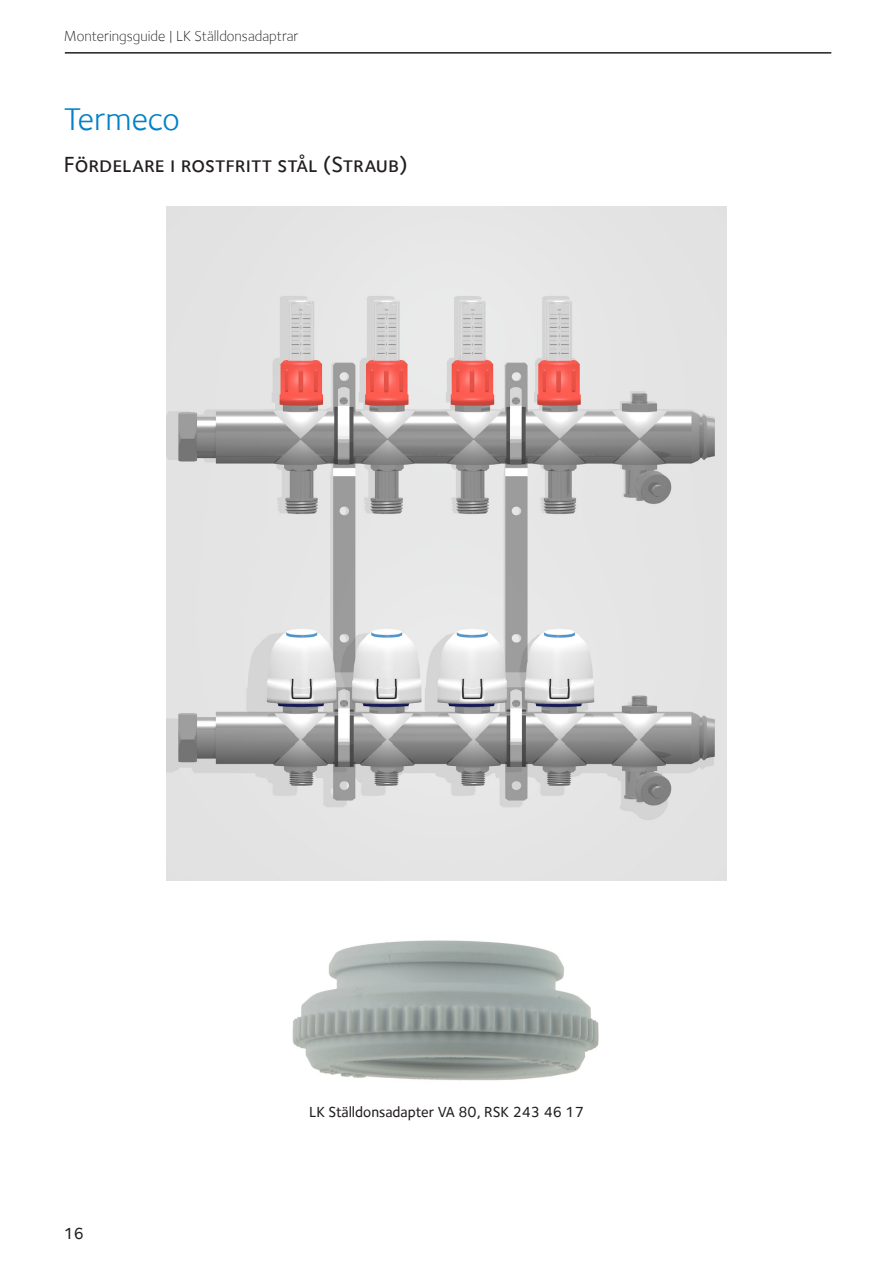
<style>
.page{position:relative;width:893px;height:1263px;background:#fff}
.page>*{position:absolute;margin:0;border:0;box-sizing:border-box;transform-origin:0 0}
.docname{font:33px "Foundry Sterling";color:#0082c8}
.t1{font:22.5px "Foundry Sterling Medium Expert";color:#231f20}
.t2{font:500 16.5px "Foundry Sterling";color:#231f20}
.t3{font:300 15px "Foundry Sterling";color:#231f20}
.t4{font:500 15px "Foundry Sterling";color:#231f20}
</style>
<div class="page">
<hr style="left:65px;top:52px;width:766px;height:2px;background:#231f20">
<img style="left:167px;top:206px;width:559px;height:674px">
<img style="left:292px;top:940px;width:307px;height:141px">
<p class="t3" style="left:64px;top:27px;width:236px">Monteringsguide | LK Ställdonsadaptrar</p>
<p class="docname" style="left:64px;top:100px;width:118px">Termeco</p>
<p class="t1" style="left:64px;top:152px;width:346px">Fördelare i rostfritt stål (Straub)</p>
<p class="t2" style="left:64px;top:1223px;width:22px">16</p>
<p class="t4" style="left:309px;top:1103px;width:276px">LK Ställdonsadapter VA 80, RSK 243 46 17</p>
</div>
